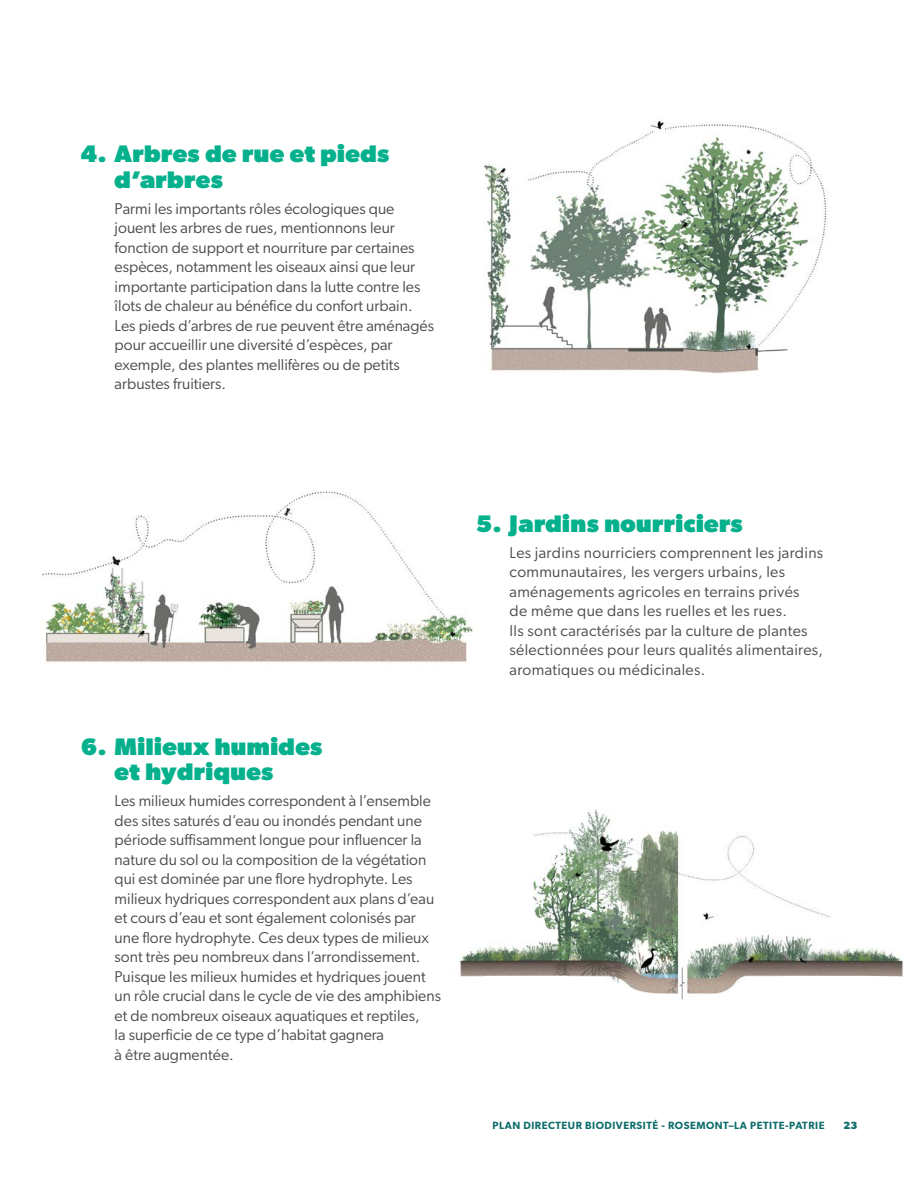
<style>
.page{position:relative;width:918px;height:1188px;background:#fff}
.page>*{position:absolute;margin:0;border:0;box-sizing:border-box;transform-origin:0 0}
.t1{font:800 24px/25.5px "Gibson";letter-spacing:.02em;color:#05b08d}
.t2{font:15.75px/19.5px "Gibson";color:#4b4c4d}
.t3{font:15.75px/19.5px "Gibson";letter-spacing:.02em;color:#4b4c4d}
.t4{font:600 10.5px "Gibson";letter-spacing:.05em;color:#0e6d6a}
.t5{font:700 10.5px "Gibson";color:#0e6d6a}
</style>
<div class="page">
<img style="left:42px;top:491px;width:431px;height:172px">
<img style="left:485px;top:120px;width:342px;height:254px">
<img style="left:460px;top:809px;width:443px;height:191px">
<h1 class="t1" style="left:115px;top:141px;width:276px;text-indent:-34px">4. Arbres de rue et pieds d’arbres</h1>
<p class="t2" style="left:115px;top:198px;width:321px">Parmi les importants rôles écologiques que jouent les arbres de rues, mentionnons leur fonction de support et nourriture par certaines espèces, notamment les oiseaux ainsi que leur importante participation dans la lutte contre les îlots de chaleur au bénéfice du confort urbain.<br>Les pieds d’arbres de rue peuvent être aménagés pour accueillir une diversité d’espèces, par exemple, des plantes mellifères ou de petits arbustes fruitiers.</p>
<h1 class="t1" style="left:115px;top:734px;width:209px;text-indent:-34px">6. Milieux humides et hydriques</h1>
<p class="t2" style="left:115px;top:791px;width:328px">Les milieux humides correspondent à l’ensemble des sites saturés d’eau ou inondés pendant une période suffisamment longue pour influencer la nature du sol ou la composition de la végétation qui est dominée par une flore hydrophyte. Les milieux hydriques correspondent aux plans d’eau et cours d’eau et sont également colonisés par une flore hydrophyte. Ces deux types de milieux sont très peu nombreux dans l’arrondissement.<br>Puisque les milieux humides et hydriques jouent un rôle crucial dans le cycle de vie des amphibiens et de nombreux oiseaux aquatiques et reptiles,<br>la superficie de ce type d’habitat gagnera<br>à être augmentée.</p>
<h1 class="t1" style="left:476px;top:511px;width:268px">5. Jardins nourriciers</h1>
<p class="t3" style="left:510px;top:543px;width:315px">Les jardins nourriciers comprennent les jardins communautaires, les vergers urbains, les aménagements agricoles en terrains privés<br>de même que dans les ruelles et les rues.<br>Ils sont caractérisés par la culture de plantes sélectionnées pour leurs qualités alimentaires, aromatiques ou médicinales.</p>
<p class="t4" style="left:493px;top:1119px;width:334px">PLAN DIRECTEUR BIODIVERSITÉ - ROSEMONT–LA PETITE-PATRIE</p>
<p class="t5" style="left:843px;top:1119px;width:15px">23</p>
</div>
